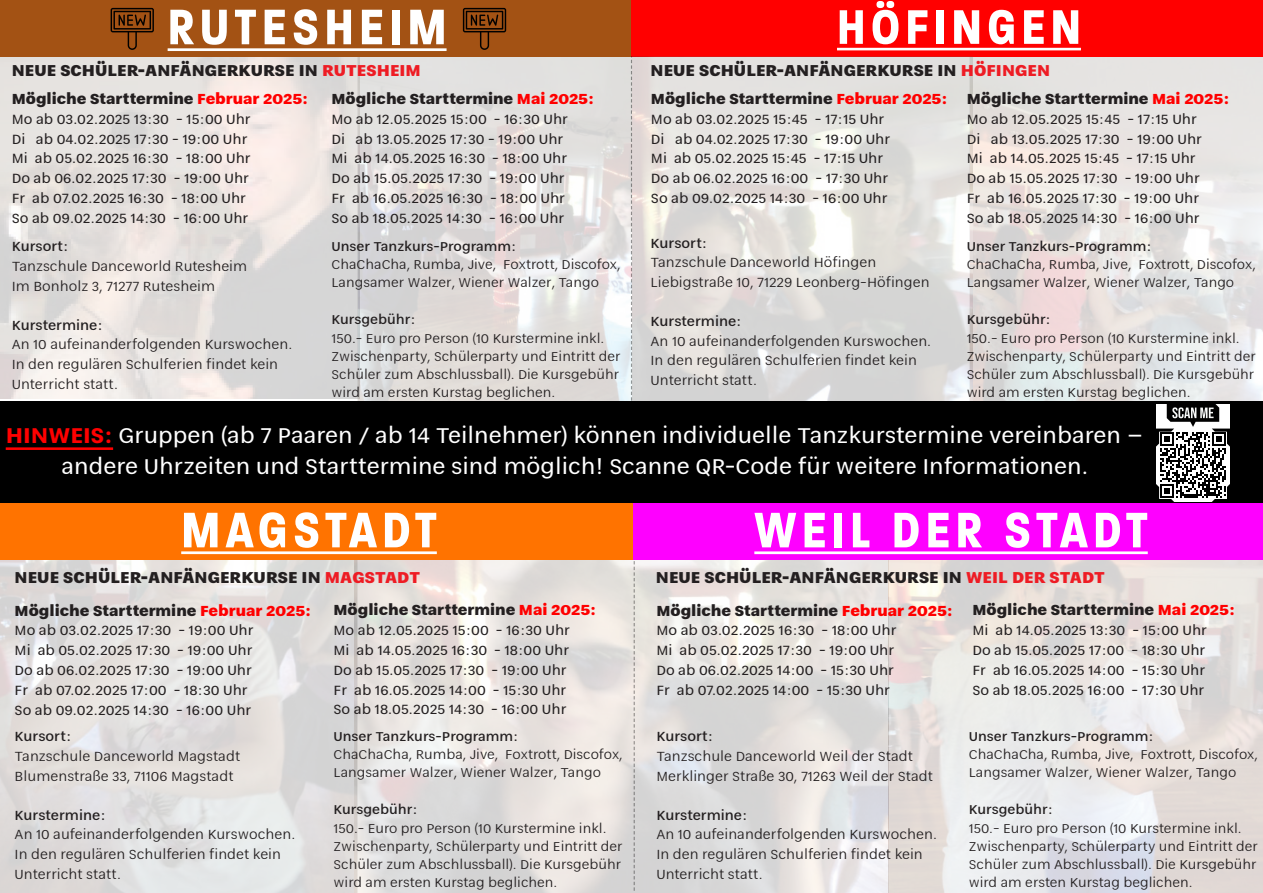
<style>
.page{position:relative;width:1263px;height:893px;background:#fff}
.page>*{position:absolute;margin:0;border:0;box-sizing:border-box;transform-origin:0 0}
.t1{font:700 54px "Paralucent Condensed";letter-spacing:.1em;color:#fff}
.t2{font:700 52.5px "Paralucent Condensed";letter-spacing:.1em;color:#fff}
.t3{font:26.4px/31.7px "Narkiss Tam";color:#fff;text-align:center}
.t4{font:800 19.5px "Narkiss Tam";letter-spacing:.005em;color:#231f20}
.t5{font:800 18px "Narkiss Tam";color:#231f20}
.t6{font:16.5px/19.8px "Narkiss Tam";color:#231f20}
.t7{font:300 16.35px/19.6px "Narkiss Tam";color:#231f20}
.t8{font:500 16.35px "Narkiss Tam";color:#231f20}
.t9{font:300 15.75px/18.1px "Narkiss Tam";color:#231f20}
.t10{font:500 15.75px "Narkiss Tam";color:#231f20}
.s1{color:#ee1c24}
.s2{color:#f00}
.s3{font-weight:700;color:#f00}
</style>
<div class="page">
<img style="left:0;top:56px;width:356px;height:343px">
<img style="left:0;top:559px;width:355px;height:334px">
<img style="left:356px;top:56px;width:275px;height:345px">
<div style="left:0;top:0;width:632px;height:56px;background:#a35214"></div>
<hr style="left:168px;top:48px;width:279px;height:3px;background:#fff">
<div style="left:631px;top:0;width:632px;height:56px;background:#f00"></div>
<img style="left:972px;top:58px;width:291px;height:343px">
<img style="left:632px;top:57px;width:340px;height:344px">
<hr style="left:837px;top:48px;width:244px;height:2px;background:#fff">
<svg style="left:631px;top:56px;width:1px;height:345px"></svg>
<img style="left:355px;top:559px;width:533px;height:334px">
<img style="left:888px;top:559px;width:375px;height:334px">
<div style="left:0;top:503px;width:635px;height:56px;background:#ff7300"></div>
<div style="left:634px;top:503px;width:629px;height:56px;background:#fe00ff"></div>
<hr style="left:181px;top:551px;width:256px;height:3px;background:#fff">
<hr style="left:754px;top:551px;width:394px;height:3px;background:#fff">
<svg style="left:634px;top:559px;width:1px;height:334px"></svg>
<div style="left:0;top:401px;width:1263px;height:102px;background:#000"></div>
<hr style="left:6px;top:447px;width:107px;height:3px;background:#f00">
<img style="left:1157px;top:405px;width:72px;height:96px">
<img style="left:1160px;top:432px;width:66px;height:66px">
<svg style="left:463px;top:8px;width:43px;height:42px"></svg>
<svg style="left:111px;top:8px;width:43px;height:42px"></svg>
<h1 class="t1" style="left:168px;top:-5px;width:280px">RUTESHEIM</h1>
<p class="t4" style="left:12px;top:61px;width:411px">NEUE SCHÜLER-ANFÄNGERKURSE IN <span class="s1">RUTESHEIM</span></p>
<p class="t5" style="left:12px;top:90px;width:298px">Mögliche Starttermine <span class="s2">Februar 2025:</span></p>
<p class="t6" style="left:12px;top:110px;width:241px">Mo ab 03.02.2025 13:30 - 15:00 Uhr Di ab 04.02.2025 17:30 - 19:00 Uhr Mi ab 05.02.2025 16:30 - 18:00 Uhr Do ab 06.02.2025 17:30 - 19:00 Uhr Fr ab 07.02.2025 16:30 - 18:00 Uhr So ab 09.02.2025 14:30 - 16:00 Uhr</p>
<p class="t10" style="left:331px;top:239px;width:186px">Unser Tanzkurs-Programm:</p>
<p class="t9" style="left:331px;top:256px;width:291px">ChaChaCha, Rumba, Jive, Foxtrott, Discofox,<br>Langsamer Walzer, Wiener Walzer, Tango</p>
<p class="t10" style="left:331px;top:312px;width:86px">Kursgebühr:</p>
<p class="t9" style="left:331px;top:330px;width:291px">150.- Euro pro Person (10 Kurstermine inkl.<br>Zwischenparty, Schülerparty und Eintritt der Schüler zum Abschlussball). Die Kursgebühr wird am ersten Kurstag beglichen.</p>
<p class="t5" style="left:331px;top:90px;width:264px">Mögliche Starttermine <span class="s2">Mai 2025:</span></p>
<p class="t6" style="left:331px;top:110px;width:238px">Mo ab 12.05.2025 15:00 - 16:30 Uhr Di ab 13.05.2025 17:30 - 19:00 Uhr Mi ab 14.05.2025 16:30 - 18:00 Uhr Do ab 15.05.2025 17:30 - 19:00 Uhr Fr ab 16.05.2025 16:30 - 18:00 Uhr So ab 18.05.2025 14:30 - 16:00 Uhr</p>
<p class="t8" style="left:12px;top:238px;width:58px">Kursort:</p>
<p class="t7" style="left:12px;top:257px;width:237px">Tanzschule Danceworld Rutesheim<br>Im Bonholz 3, 71277 Rutesheim</p>
<p class="t8" style="left:12px;top:317px;width:93px">Kurstermine:</p>
<p class="t7" style="left:12px;top:336px;width:282px">An 10 aufeinanderfolgenden Kurswochen.<br>In den regulären Schulferien findet kein<br>Unterricht statt.</p>
<h2 class="t2" style="left:837px;top:-4px;width:245px">HÖFINGEN</h2>
<p class="t4" style="left:650px;top:61px;width:401px">NEUE SCHÜLER-ANFÄNGERKURSE IN <span class="s1">HÖFINGEN</span></p>
<p class="t5" style="left:651px;top:90px;width:298px">Mögliche Starttermine <span class="s2">Februar 2025:</span></p>
<p class="t6" style="left:651px;top:110px;width:241px">Mo ab 03.02.2025 15:45 - 17:15 Uhr Di ab 04.02.2025 17:30 - 19:00 Uhr Mi ab 05.02.2025 15:45 - 17:15 Uhr Do ab 06.02.2025 16:00 - 17:30 Uhr So ab 09.02.2025 14:30 - 16:00 Uhr</p>
<p class="t8" style="left:650px;top:235px;width:58px">Kursort:</p>
<p class="t7" style="left:650px;top:253px;width:281px">Tanzschule Danceworld Höfingen<br>Liebigstraße 10, 71229 Leonberg-Höfingen</p>
<p class="t8" style="left:650px;top:313px;width:93px">Kurstermine:</p>
<p class="t7" style="left:650px;top:332px;width:282px">An 10 aufeinanderfolgenden Kurswochen.<br>In den regulären Schulferien findet kein<br>Unterricht statt.</p>
<p class="t5" style="left:967px;top:90px;width:264px">Mögliche Starttermine <span class="s2">Mai 2025:</span></p>
<p class="t6" style="left:967px;top:110px;width:237px">Mo ab 12.05.2025 15:45 - 17:15 Uhr Di ab 13.05.2025 17:30 - 19:00 Uhr Mi ab 14.05.2025 15:45 - 17:15 Uhr Do ab 15.05.2025 17:30 - 19:00 Uhr Fr ab 16.05.2025 17:30 - 19:00 Uhr So ab 18.05.2025 14:30 - 16:00 Uhr</p>
<p class="t10" style="left:967px;top:239px;width:186px">Unser Tanzkurs-Programm:</p>
<p class="t9" style="left:967px;top:256px;width:291px">ChaChaCha, Rumba, Jive, Foxtrott, Discofox,<br>Langsamer Walzer, Wiener Walzer, Tango</p>
<p class="t10" style="left:967px;top:312px;width:86px">Kursgebühr:</p>
<p class="t9" style="left:967px;top:330px;width:291px">150.- Euro pro Person (10 Kurstermine inkl.<br>Zwischenparty, Schülerparty und Eintritt der Schüler zum Abschlussball). Die Kursgebühr wird am ersten Kurstag beglichen.</p>
<h3 class="t3" style="left:6px;top:421px;width:1139px"><span class="s3">HINWEIS:</span> Gruppen (ab 7 Paaren / ab 14 Teilnehmer) können individuelle Tanzkurstermine vereinbaren – andere Uhrzeiten und Starttermine sind möglich! Scanne QR-Code für weitere Informationen.</h3>
<h1 class="t1" style="left:181px;top:498px;width:257px">MAGSTADT</h1>
<h1 class="t1" style="left:754px;top:498px;width:395px">WEIL DER STADT</h1>
<p class="t4" style="left:15px;top:567px;width:407px">NEUE SCHÜLER-ANFÄNGERKURSE IN <span class="s1">MAGSTADT</span></p>
<p class="t4" style="left:656px;top:567px;width:450px">NEUE SCHÜLER-ANFÄNGERKURSE IN <span class="s1">WEIL DER STADT</span></p>
<p class="t5" style="left:15px;top:601px;width:298px">Mögliche Starttermine <span class="s2">Februar 2025:</span></p>
<p class="t6" style="left:15px;top:621px;width:240px">Mo ab 03.02.2025 17:30 - 19:00 Uhr Mi ab 05.02.2025 17:30 - 19:00 Uhr Do ab 06.02.2025 17:30 - 19:00 Uhr Fr ab 07.02.2025 17:00 - 18:30 Uhr So ab 09.02.2025 14:30 - 16:00 Uhr</p>
<p class="t8" style="left:15px;top:728px;width:58px">Kursort:</p>
<p class="t7" style="left:15px;top:747px;width:227px">Tanzschule Danceworld Magstadt<br>Blumenstraße 33, 71106 Magstadt</p>
<p class="t8" style="left:15px;top:807px;width:93px">Kurstermine:</p>
<p class="t7" style="left:15px;top:826px;width:282px">An 10 aufeinanderfolgenden Kurswochen.<br>In den regulären Schulferien findet kein<br>Unterricht statt.</p>
<p class="t5" style="left:333px;top:601px;width:264px">Mögliche Starttermine <span class="s2">Mai 2025:</span></p>
<p class="t6" style="left:333px;top:621px;width:238px">Mo ab 12.05.2025 15:00 - 16:30 Uhr Mi ab 14.05.2025 16:30 - 18:00 Uhr Do ab 15.05.2025 17:30 - 19:00 Uhr Fr ab 16.05.2025 14:00 - 15:30 Uhr So ab 18.05.2025 14:30 - 16:00 Uhr</p>
<p class="t10" style="left:333px;top:728px;width:186px">Unser Tanzkurs-Programm:</p>
<p class="t9" style="left:333px;top:746px;width:291px">ChaChaCha, Rumba, Jive, Foxtrott, Discofox,<br>Langsamer Walzer, Wiener Walzer, Tango</p>
<p class="t10" style="left:333px;top:802px;width:86px">Kursgebühr:</p>
<p class="t9" style="left:333px;top:820px;width:291px">150.- Euro pro Person (10 Kurstermine inkl.<br>Zwischenparty, Schülerparty und Eintritt der Schüler zum Abschlussball). Die Kursgebühr wird am ersten Kurstag beglichen.</p>
<p class="t5" style="left:656px;top:601px;width:298px">Mögliche Starttermine <span class="s2">Februar 2025:</span></p>
<p class="t6" style="left:656px;top:621px;width:242px">Mo ab 03.02.2025 16:30 - 18:00 Uhr Mi ab 05.02.2025 17:30 - 19:00 Uhr Do ab 06.02.2025 14:00 - 15:30 Uhr Fr ab 07.02.2025 14:00 - 15:30 Uhr</p>
<p class="t8" style="left:656px;top:728px;width:58px">Kursort:</p>
<p class="t7" style="left:656px;top:747px;width:278px">Tanzschule Danceworld Weil der Stadt<br>Merklinger Straße 30, 71263 Weil der Stadt</p>
<p class="t8" style="left:656px;top:807px;width:93px">Kurstermine:</p>
<p class="t7" style="left:656px;top:826px;width:282px">An 10 aufeinanderfolgenden Kurswochen.<br>In den regulären Schulferien findet kein<br>Unterricht statt.</p>
<p class="t5" style="left:972px;top:601px;width:264px">Mögliche Starttermine <span class="s2">Mai 2025:</span></p>
<p class="t6" style="left:972px;top:621px;width:236px;text-align:justify">Mi ab 14.05.2025 13:30 - 15:00 Uhr Do ab 15.05.2025 17:00 - 18:30 Uhr Fr ab 16.05.2025 14:00 - 15:30 Uhr So ab 18.05.2025 16:00 - 17:30 Uhr</p>
<p class="t10" style="left:969px;top:728px;width:186px">Unser Tanzkurs-Programm:</p>
<p class="t9" style="left:969px;top:746px;width:291px">ChaChaCha, Rumba, Jive, Foxtrott, Discofox,<br>Langsamer Walzer, Wiener Walzer, Tango</p>
<p class="t10" style="left:969px;top:802px;width:86px">Kursgebühr:</p>
<p class="t9" style="left:969px;top:820px;width:291px">150.- Euro pro Person (10 Kurstermine inkl.<br>Zwischenparty, Schülerparty und Eintritt der Schüler zum Abschlussball). Die Kursgebühr wird am ersten Kurstag beglichen.</p>
</div>
